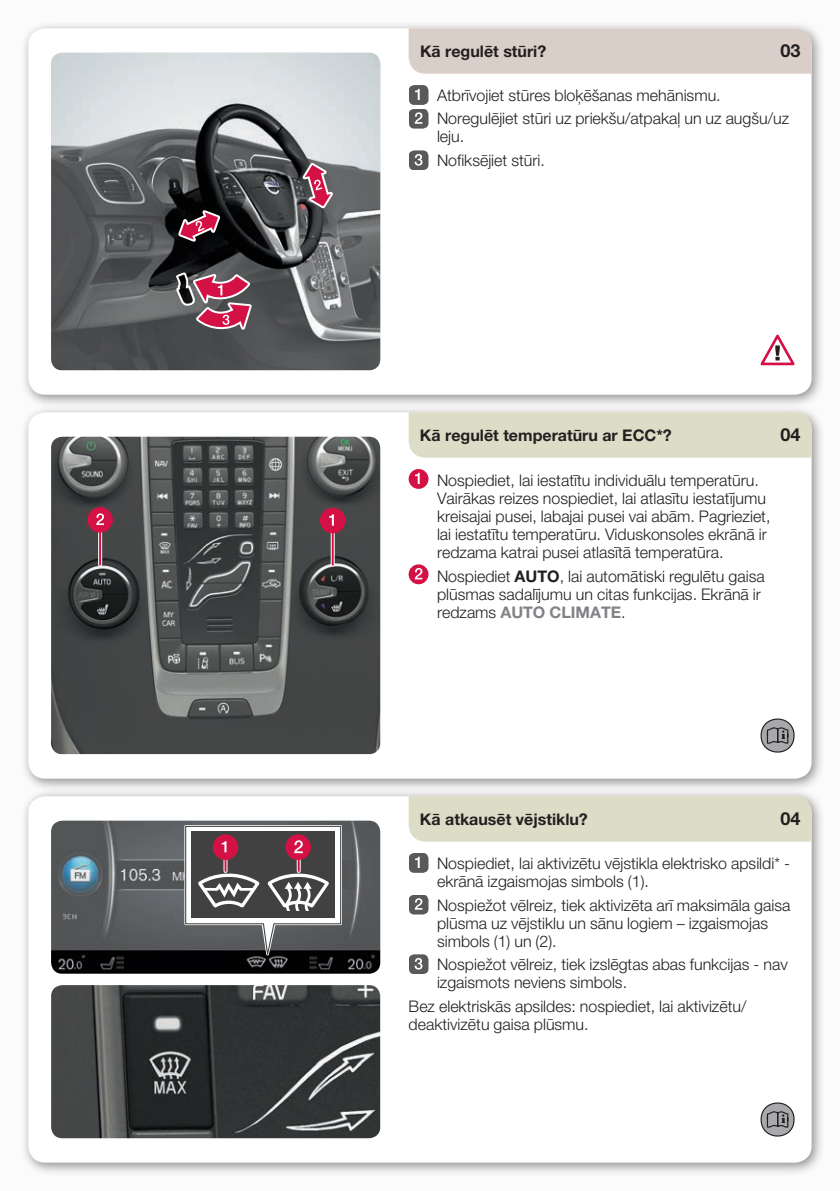
<style>
.page{position:relative;width:840px;height:1191px;background:#fff}
.page>*{position:absolute;margin:0;border:0;box-sizing:border-box;transform-origin:0 0}
.t1{font:700 18px "Helvetica Neue ECG";color:#231f20}
.t2{font:300 16px/18px "Helvetica Neue ECG";color:#231f20}
.t3{font:700 16px "Helvetica Neue ECG";color:#231f20}
.s1{font-weight:700}
.s2{font-weight:700;color:#808285}
</style>
<div class="page">
<div style="left:0;top:0;width:839px;height:1191px;background:#fbfbfc"></div>
<div style="left:20px;top:20px;width:804px;height:388px;background:#231f20;opacity:.5"></div>
<div style="left:28px;top:28px;width:783px;height:367px;background:#fff;border-radius:17px"></div>
<div style="left:20px;top:404px;width:804px;height:388px;background:#231f20;opacity:.5"></div>
<div style="left:28px;top:412px;width:783px;height:366px;background:#fff;border-radius:17px"></div>
<div style="left:20px;top:788px;width:804px;height:388px;background:#231f20;opacity:.5"></div>
<div style="left:28px;top:796px;width:783px;height:366px;background:#fff;border-radius:17px"></div>
<div style="left:408px;top:412px;width:403px;height:46px;background:#dddcc6"></div>
<img style="left:51px;top:437px;width:329px;height:317px">
<svg style="left:98px;top:532px;width:4px;height:32px"></svg>
<hr style="left:99px;top:520px;width:2px;height:44px;background:#d41145">
<div style="left:87px;top:507px;width:26px;height:25px;background:#d41145;border-radius:50%"></div>
<svg style="left:96px;top:513px;width:8px;height:12px"></svg>
<svg style="left:330px;top:533px;width:4px;height:31px"></svg>
<hr style="left:331px;top:520px;width:2px;height:44px;background:#d41145">
<div style="left:320px;top:508px;width:25px;height:25px;background:#d41145;border-radius:50%"></div>
<svg style="left:329px;top:514px;width:5px;height:11px"></svg>
<div style="left:408px;top:796px;width:403px;height:45px;background:#dddcc6"></div>
<img style="left:51px;top:985px;width:329px;height:153px">
<img style="left:51px;top:820px;width:329px;height:153px">
<svg style="left:183px;top:823px;width:160px;height:145px"></svg>
<img style="left:51px;top:53px;width:329px;height:317px">
<svg style="left:175px;top:205px;width:48px;height:42px;background:#522935"></svg>
<svg style="left:296px;top:159px;width:43px;height:53px;background:#87616c"></svg>
<svg style="left:176px;top:270px;width:79px;height:70px;background:#875967"></svg>
<div style="left:408px;top:28px;width:403px;height:46px;background:#dacfc8"></div>
<svg style="left:760px;top:718px;width:34px;height:34px"></svg>
<div style="left:408px;top:469px;width:20px;height:20px;background:#d41145;border-radius:50%"></div>
<svg style="left:415px;top:473px;width:4px;height:11px"></svg>
<svg style="left:408px;top:564px;width:20px;height:20px"></svg>
<svg style="left:414px;top:568px;width:8px;height:11px"></svg>
<svg style="left:409px;top:853px;width:19px;height:20px"></svg>
<svg style="left:409px;top:895px;width:19px;height:19px"></svg>
<svg style="left:409px;top:954px;width:19px;height:20px"></svg>
<svg style="left:760px;top:1102px;width:34px;height:34px"></svg>
<svg style="left:760px;top:334px;width:34px;height:31px"></svg>
<svg style="left:409px;top:85px;width:19px;height:44px"></svg>
<svg style="left:409px;top:150px;width:19px;height:20px"></svg>
<p class="t1" style="left:780px;top:40px;width:22px">03</p>
<p class="t2" style="left:437px;top:83px;width:353px;line-height:23.6px">Atbrīvojiet stūres bloķēšanas mehānismu.<br>Noregulējiet stūri uz priekšu/atpakaļ un uz augšu/uz</p>
<p class="t2" style="left:437px;top:125px;width:109px;line-height:23.6px">leju.<br>Nofiksējiet stūri.</p>
<p class="t3" style="left:420px;top:41px;width:128px">Kā regulēt stūri?</p>
<p class="t3" style="left:420px;top:425px;width:253px">Kā regulēt temperatūru ar ECC*?</p>
<p class="t2" style="left:437px;top:471px;width:335px">Nospiediet, lai iestatītu individuālu temperatūru.<br>Vairākas reizes nospiediet, lai atlasītu iestatījumu kreisajai pusei, labajai pusei vai abām. Pagrieziet, lai iestatītu temperatūru. Viduskonsoles ekrānā ir redzama katrai pusei atlasītā temperatūra.</p>
<p class="t2" style="left:437px;top:567px;width:329px">Nospiediet <span class="s1">AUTO</span>, lai automātiski regulētu gaisa plūsmas sadalījumu un citas funkcijas. Ekrānā ir redzams <span class="s2">AUTO CLIMATE</span>.</p>
<p class="t1" style="left:780px;top:423px;width:22px">04</p>
<p class="t3" style="left:420px;top:809px;width:169px">Kā atkausēt vējstiklu?</p>
<p class="t1" style="left:780px;top:807px;width:22px">04</p>
<p class="t2" style="left:437px;top:854px;width:354px">Nospiediet, lai aktivizētu vējstikla elektrisko apsildi* - ekrānā izgaismojas simbols (1).</p>
<p class="t2" style="left:437px;top:896px;width:354px">Nospiežot vēlreiz, tiek aktivizēta arī maksimāla gaisa plūsma uz vējstiklu un sānu logiem – izgaismojas simbols (1) un (2).</p>
<p class="t2" style="left:437px;top:955px;width:352px">Nospiežot vēlreiz, tiek izslēgtas abas funkcijas - nav izgaismots neviens simbols.</p>
<p class="t2" style="left:408px;top:997px;width:339px">Bez elektriskās apsildes: nospiediet, lai aktivizētu/ deaktivizētu gaisa plūsmu.</p>
</div>
